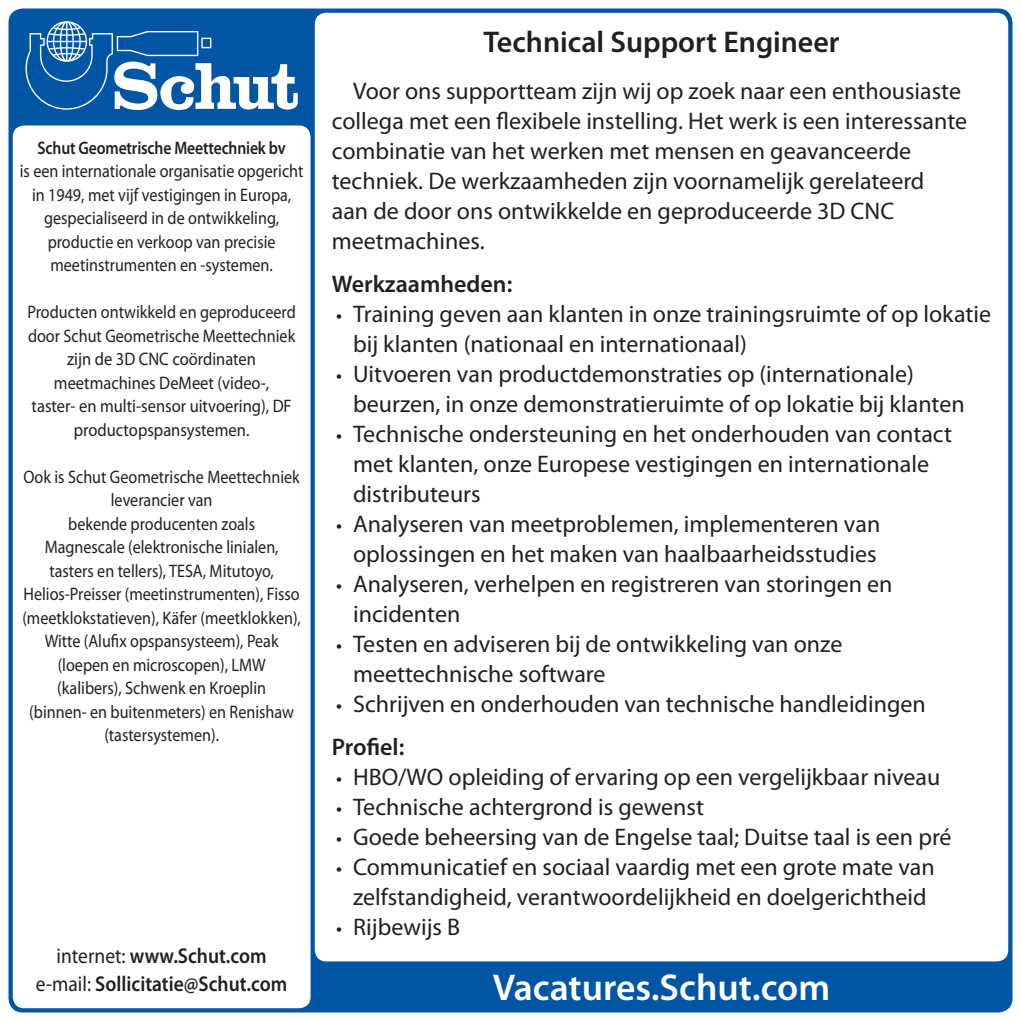
<style>
.page{position:relative;width:1021px;height:1021px;background:#fff}
.page>*{position:absolute;margin:0;border:0;box-sizing:border-box;transform-origin:0 0}
.t1{font:600 37.6px "Myriad Pro";color:#fff}
.t2{font:600 30px "Myriad Pro";color:#231f20}
.t3{font:24px/30px "Myriad Pro";color:#231f20}
.t4{font:600 24px "Myriad Pro";color:#231f20}
.t5{font:600 21.4px/28.2px "Myriad Pro";color:#231f20;text-align:center;scale:.91 1}
.t6{font:18.2px/23.6px "Myriad Pro";color:#231f20;text-align:center;scale:.89 1}
.t7{font:600 18.2px "Myriad Pro";letter-spacing:-.01em;color:#231f20;scale:.86 1}
.s1{font-weight:400}
.s2{font-size:21px}
.s3{font-weight:600}
</style>
<div class="page">
<div style="left:9px;top:9px;width:1003px;height:1003px;background:#0155a5;border-radius:14px"></div>
<div style="left:13px;top:125px;width:297px;height:883px;background:#fff;border-radius:11px"></div>
<div style="left:315px;top:13px;width:693px;height:948px;background:#fff;border-radius:11px"></div>
<svg style="left:26px;top:21px;width:272px;height:89px"></svg>
<p class="t7" style="left:38px;top:136px;width:290px">Schut Geometrische Meettechniek bv</p>
<p class="t6" style="left:20px;top:159px;width:320px">is een internationale organisatie opgericht in 1949, met vijf vestigingen in Europa, gespecialiseerd in de ontwikkeling, productie en verkoop van precisie meetinstrumenten en -systemen.</p>
<p class="t6" style="left:28px;top:300px;width:303px">Producten ontwikkeld en geproduceerd door Schut Geometrische Meettechniek zijn de 3D CNC coördinaten meetmachines DeMeet (video-,<br>taster- en multi-sensor uitvoering), DF productopspansystemen.</p>
<p class="t6" style="left:22px;top:464px;width:314px">Ook is Schut Geometrische Meettechniek leverancier van<br>bekende producenten zoals<br>Magnescale (elektronische linialen, tasters en tellers), TESA, Mitutoyo, Helios-Preisser (meetinstrumenten), Fisso (meetklokstatieven), Käfer (meetklokken), Witte (Alufix opspansysteem), Peak (loepen en microscopen), LMW<br>(kalibers), Schwenk en Kroeplin<br>(binnen- en buitenmeters) en Renishaw (tastersystemen).</p>
<p class="t5" style="left:36px;top:941px;width:278px"><span class="s1">internet:</span> www.Schut.com <span class="s1">e-mail:</span> Sollicitatie@Schut.com</p>
<p class="t2" style="left:483px;top:23px;width:357px">Technical Support Engineer</p>
<p class="t3" style="left:332px;top:76px;width:637px;text-indent:21px">Voor ons supportteam zijn wij op zoek naar een enthousiaste collega met een flexibele instelling. Het werk is een interessante combinatie van het werken met mensen en geavanceerde techniek. De werkzaamheden zijn voornamelijk gerelateerd<br>aan de door ons ontwikkelde en geproduceerde 3D CNC meetmachines.</p>
<p class="t4" style="left:332px;top:269px;width:182px">Werkzaamheden:</p>
<p class="t3" style="left:353px;top:298px;width:639px;text-indent:-17px"><span class="s2">•</span> Training geven aan klanten in onze trainingsruimte of op lokatie bij klanten (nationaal en internationaal)</p>
<p class="t3" style="left:353px;top:358px;width:613px;text-indent:-17px"><span class="s2">•</span> Uitvoeren van productdemonstraties op (internationale) beurzen, in onze demonstratieruimte of op lokatie bij klanten</p>
<p class="t3" style="left:353px;top:418px;width:600px;text-indent:-17px"><span class="s2">•</span> Technische ondersteuning en het onderhouden van contact met klanten, onze Europese vestigingen en internationale distributeurs</p>
<p class="t3" style="left:336px;top:508px;width:545px;text-align:center"><span class="s2">•</span> Analyseren van meetproblemen, implementeren van oplossingen en het maken van haalbaarheidsstudies</p>
<p class="t3" style="left:353px;top:568px;width:541px;text-indent:-17px"><span class="s2">•</span> Analyseren, verhelpen en registreren van storingen en incidenten</p>
<p class="t3" style="left:353px;top:628px;width:491px;text-indent:-17px"><span class="s2">•</span> Testen en adviseren bij de ontwikkeling van onze meettechnische software</p>
<p class="t3" style="left:332px;top:682px;width:595px;line-height:42.8px"><span class="s2">•</span> Schrijven en onderhouden van technische handleidingen<br><span class="s3">Profiel:</span></p>
<p class="t3" style="left:336px;top:761px;width:605px"><span class="s2">•</span> HBO/WO opleiding of ervaring op een vergelijkbaar niveau</p>
<p class="t3" style="left:336px;top:791px;width:369px"><span class="s2">•</span> Technische achtergrond is gewenst</p>
<p class="t3" style="left:336px;top:821px;width:617px"><span class="s2">•</span> Goede beheersing van de Engelse taal; Duitse taal is een pré</p>
<p class="t3" style="left:336px;top:851px;width:600px;text-align:center"><span class="s2">•</span> Communicatief en sociaal vaardig met een grote mate van zelfstandigheid, verantwoordelijkheid en doelgerichtheid</p>
<p class="t3" style="left:336px;top:911px;width:125px"><span class="s2">•</span> Rijbewijs B</p>
<h1 class="t1" style="left:493px;top:963px;width:339px">Vacatures.Schut.com</h1>
</div>
